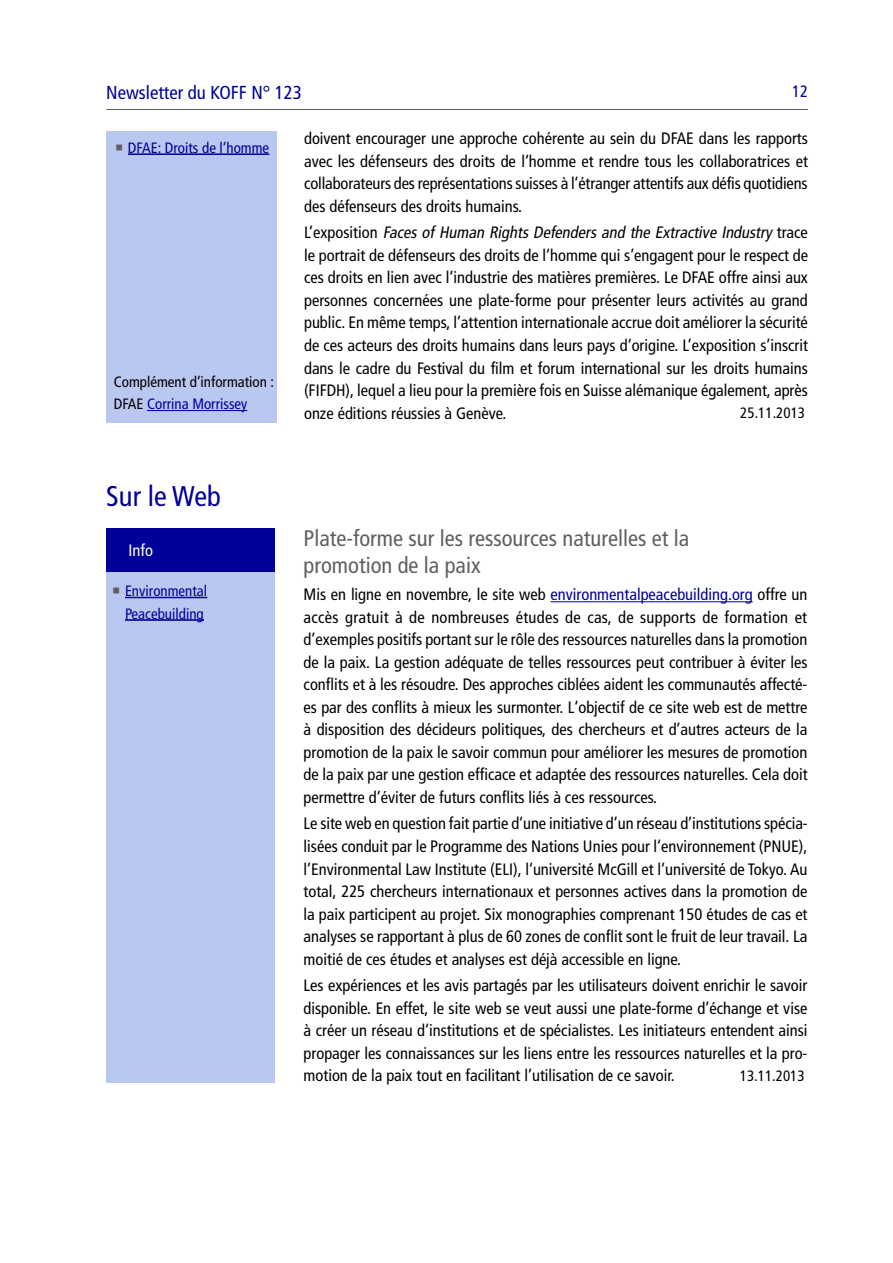
<style>
.page{position:relative;width:893px;height:1263px;background:#fff}
.page>*{position:absolute;margin:0;border:0;box-sizing:border-box;transform-origin:0 0}
.t1{font:condensed 28.5px "Frutiger";color:#009}
.t2{font:condensed 22.5px/27px "Frutiger";color:#5f5f5f}
.t3{font:condensed 18.75px "Frutiger";color:#009}
.t4{font:condensed 16.5px/22.5px "Frutiger";color:#000;text-align:justify}
.t5{font:condensed 16.5px "Frutiger";color:#fff}
.t6{font:condensed 16.5px "Frutiger";color:#009}
.t7{font:condensed 15px/22.5px "Frutiger";color:#000}
.t8{font:condensed 15px/22.5px "Frutiger";color:#009}
.s1{font-style:italic}
.s2{color:#009}
</style>
<div class="page">
<hr style="left:106px;top:109px;width:702px;height:1px;background:#5f5f5f">
<div style="left:106px;top:132px;width:170px;height:290px;background:#bac7f1"></div>
<hr style="left:147px;top:410px;width:100px;height:1px;background:#009">
<hr style="left:128px;top:154px;width:141px;height:1px;background:#009">
<div style="left:106px;top:571px;width:168px;height:511px;background:#bac7f1"></div>
<div style="left:106px;top:529px;width:168px;height:42px;background:#000098"></div>
<hr style="left:550px;top:601px;width:203px;height:1px;background:#009">
<hr style="left:125px;top:597px;width:82px;height:1px;background:#009">
<hr style="left:125px;top:619px;width:79px;height:1px;background:#009">
<hr style="left:125px;top:620px;width:79px;height:1px;background:#009">
<svg style="left:116px;top:144px;width:6px;height:6px"></svg>
<svg style="left:114px;top:588px;width:5px;height:5px"></svg>
<p class="t3" style="left:106px;top:82px;width:197px">Newsletter du KOFF N° 123</p>
<p class="t6" style="left:792px;top:82px;width:17px">12</p>
<p class="t4" style="left:304px;top:127px;width:505px">doivent encourager une approche cohérente au sein du DFAE dans les rapports avec les défenseurs des droits de l‘homme et rendre tous les collaboratrices et collaborateurs des représentations suisses à l‘étranger attentifs aux défis quotidiens des défenseurs des droits humains.</p>
<p class="t4" style="left:304px;top:222px;width:505px">L’ e x p o s i t i o n <span class="s1">Faces of Human Rights Defenders and the Extractive Industry</span> t r a c e le portrait de défenseurs des droits de l‘homme qui s’engagent pour le respect de ces droits en lien avec l‘industrie des matières premières. Le DFAE offre ainsi aux personnes concernées une plate-forme pour présenter leurs activités au grand public. En même temps, l’attention internationale accrue doit améliorer la sécurité de ces acteurs des droits humains dans leurs pays d‘origine. L’exposition s’inscrit dans le cadre du Festival du film et forum international sur les droits humains (FIFDH), lequel a lieu pour la première fois en Suisse alémanique également, après onze éditions réussies à Genève.</p>
<p class="t8" style="left:128px;top:136px;width:143px">DFAE: Droits de l‘homme</p>
<p class="t7" style="left:114px;top:370px;width:162px">Complément d‘information :<br>DFAE <span class="s2">Corrina Morrissey</span></p>
<p class="t7" style="left:740px;top:402px;width:66px">25.11.2013</p>
<h1 class="t1" style="left:106px;top:480px;width:116px">Sur le Web</h1>
<p class="t5" style="left:128px;top:541px;width:26px">Info</p>
<p class="t8" style="left:125px;top:580px;width:84px">Environmental<br>Peacebuilding</p>
<h2 class="t2" style="left:304px;top:525px;width:387px">Plate-forme sur les ressources naturelles et la promotion de la paix</h2>
<p class="t4" style="left:304px;top:583px;width:505px">Mis en ligne en novembre, le site web <span class="s2">environmentalpeacebuilding.org</span> offre un accès gratuit à de nombreuses études de cas, de supports de formation et d’exemples positifs portant sur le rôle des ressources naturelles dans la promotion de la paix. La gestion adéquate de telles ressources peut contribuer à éviter les conflits et à les résoudre. Des approches ciblées aident les communautés affecté&shy;es par des conflits à mieux les surmonter. L‘objectif de ce site web est de mettre à disposition des décideurs politiques, des chercheurs et d’autres acteurs de la promotion de la paix le savoir commun pour améliorer les mesures de promotion de la paix par une gestion efficace et adaptée des ressources naturelles. Cela doit permettre d‘éviter de futurs conflits liés à ces ressources.</p>
<p class="t4" style="left:304px;top:813px;width:506px">Le site web en question fait partie d‘une initiative d’un réseau d’institutions spécia&shy;lisées conduit par le Programme des Nations Unies pour l‘environnement (PNUE), l’Environmental Law Institute (ELI), l‘université McGill et l‘université de Tokyo. Au total, 225 chercheurs internationaux et personnes actives dans la promotion de la paix participent au projet. Six monographies comprenant 150 études de cas et analyses se rapportant à plus de 60 zones de conflit sont le fruit de leur travail. La moitié de ces études et analyses est déjà accessible en ligne.</p>
<p class="t4" style="left:304px;top:974px;width:505px">Les expériences et les avis partagés par les utilisateurs doivent enrichir le savoir disponible. En effet, le site web se veut aussi une plate-forme d’échange et vise à créer un réseau d‘institutions et de spécialistes. Les initiateurs entendent ainsi propager les connaissances sur les liens entre les ressources naturelles et la pro&shy;motion de la paix tout en facilitant l’utilisation de ce savoir.</p>
<p class="t7" style="left:740px;top:1065px;width:66px">13.11.2013</p>
</div>
